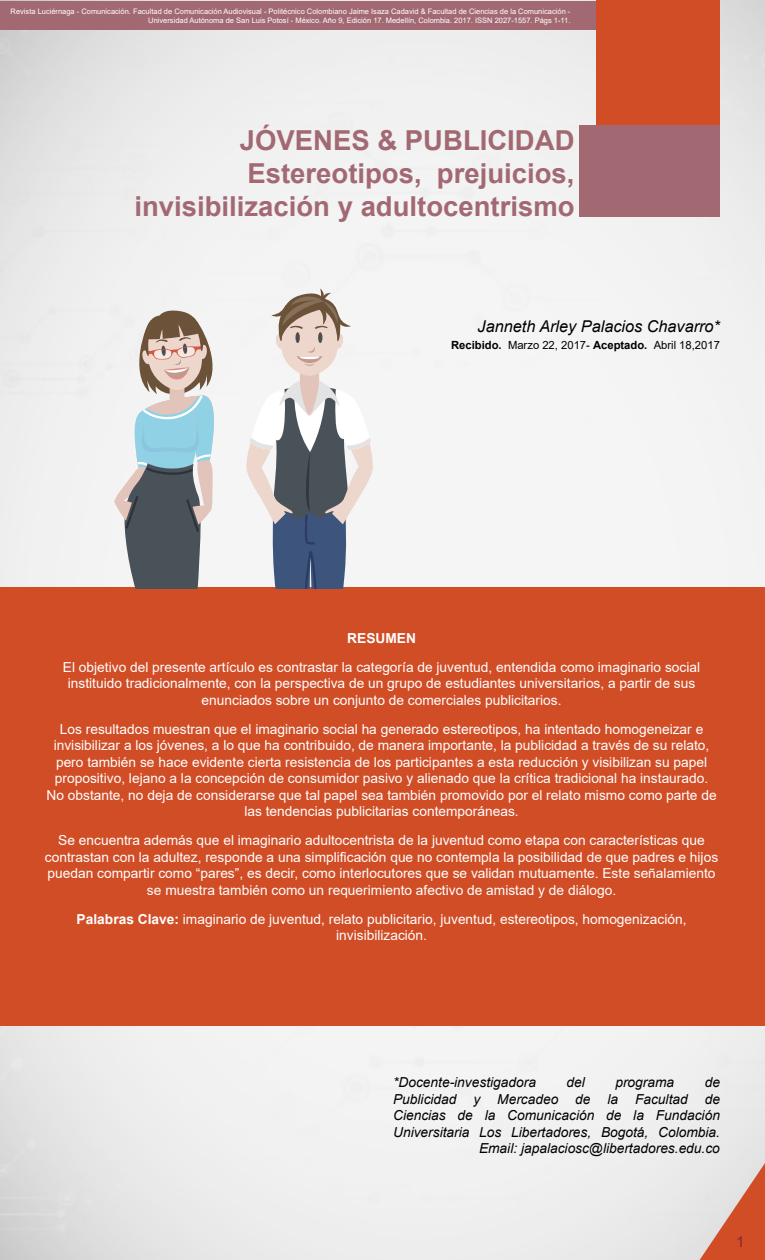
<style>
.page{position:relative;width:765px;height:1260px;background:#fff}
.page>*{position:absolute;margin:0;border:0;box-sizing:border-box;transform-origin:0 0}
.t1{font:700 27.5px/33px "Arial";color:#a36973;text-align:right}
.t2{font:italic 16.25px "Arial";color:#000}
.t3{font:15px "Arial";color:#812c2d}
.t4{font:13.75px/16.5px "Arial";color:#fff;text-align:center}
.t5{font:italic 13.75px/16.5px "Arial";color:#000;text-align:right}
.t6{font:700 13.75px "Arial";color:#fff}
.t7{font:11.25px "Arial";color:#000}
.t8{font:7.5px/9px "Arial";color:#fff;text-align:right}
.s1{font-weight:700}
</style>
<div class="page">
<img style="left:0;top:0;width:765px;height:1260px">
<div style="left:1px;top:1px;width:719px;height:28px;background:#a36973"></div>
<svg style="left:683px;top:1132px;width:82px;height:128px;background:#dfb8ac"></svg>
<div style="left:579px;top:125px;width:141px;height:91px;background:#a36973"></div>
<div style="left:597px;top:1px;width:123px;height:124px;background:#d14d26"></div>
<div style="left:0;top:587px;width:765px;height:439px;background:#d14d26"></div>
<svg style="left:112px;top:310px;width:112px;height:278px"></svg>
<svg style="left:243px;top:289px;width:133px;height:299px"></svg>
<p class="t8" style="left:11px;top:6px;width:561px">Revista Luciérnaga - Comunicación. Facultad de Comunicación Audiovisual - Politécnico Colombiano Jaime Isaza Cadavid &amp; Facultad de Ciencias de la Comunicación -<br>Universidad Autónoma de San Luis Potosí - México. Año 9, Edición 17. Medellín, Colombia. 2017. ISSN 2027-1557. Págs 1-11.</p>
<h1 class="t1" style="left:134px;top:124px;width:442px">JÓVENES &amp; PUBLICIDAD<br>Estereotipos, prejuicios, invisibilización y adultocentrismo</h1>
<p class="t2" style="left:478px;top:316px;width:244px">Janneth Arley Palacios Chavarro*</p>
<p class="t7" style="left:451px;top:338px;width:270px"><span class="s1">Recibido.</span> Marzo 22, 2017- <span class="s1">Aceptado.</span> Abril 18,2017</p>
<p class="t6" style="left:347px;top:628px;width:70px">RESUMEN</p>
<p class="t4" style="left:63px;top:659px;width:639px">El objetivo del presente artículo es contrastar la categoría de juventud, entendida como imaginario social instituido tradicionalmente, con la perspectiva de un grupo de estudiantes universitarios, a partir de sus enunciados sobre un conjunto de comerciales publicitarios.</p>
<p class="t4" style="left:46px;top:720px;width:672px">Los resultados muestran que el imaginario social ha generado estereotipos, ha intentado homogeneizar e invisibilizar a los jóvenes, a lo que ha contribuido, de manera importante, la publicidad a través de su relato, pero también se hace evidente cierta resistencia de los participantes a esta reducción y visibilizan su papel propositivo, lejano a la concepción de consumidor pasivo y alienado que la crítica tradicional ha instaurado.<br>No obstante, no deja de considerarse que tal papel sea también promovido por el relato mismo como parte de las tendencias publicitarias contemporáneas.</p>
<p class="t4" style="left:45px;top:832px;width:675px">Se encuentra además que el imaginario adultocentrista de la juventud como etapa con características que contrastan con la adultez, responde a una simplificación que no contempla la posibilidad de que padres e hijos puedan compartir como “pares”, es decir, como interlocutores que se validan mutuamente. Este señalamiento se muestra también como un requerimiento afectivo de amistad y de diálogo.</p>
<p class="t4" style="left:77px;top:910px;width:611px"><span class="s1">Palabras Clave:</span> imaginario de juventud, relato publicitario, juventud, estereotipos, homogenización, invisibilización.</p>
<p class="t5" style="left:393px;top:1074px;width:144px">*Docente-investigadora</p>
<p class="t5" style="left:567px;top:1074px;width:20px">del</p>
<p class="t5" style="left:615px;top:1074px;width:60px">programa</p>
<p class="t5" style="left:393px;top:1074px;width:328px">de<br>Publicidad y Mercadeo de la Facultad de Ciencias de la Comunicación de la Fundación Universitaria Los Libertadores, Bogotá, Colombia.<br>Email: japalaciosc@libertadores.edu.co</p>
<p class="t3" style="left:736px;top:1231px;width:10px">1</p>
</div>
